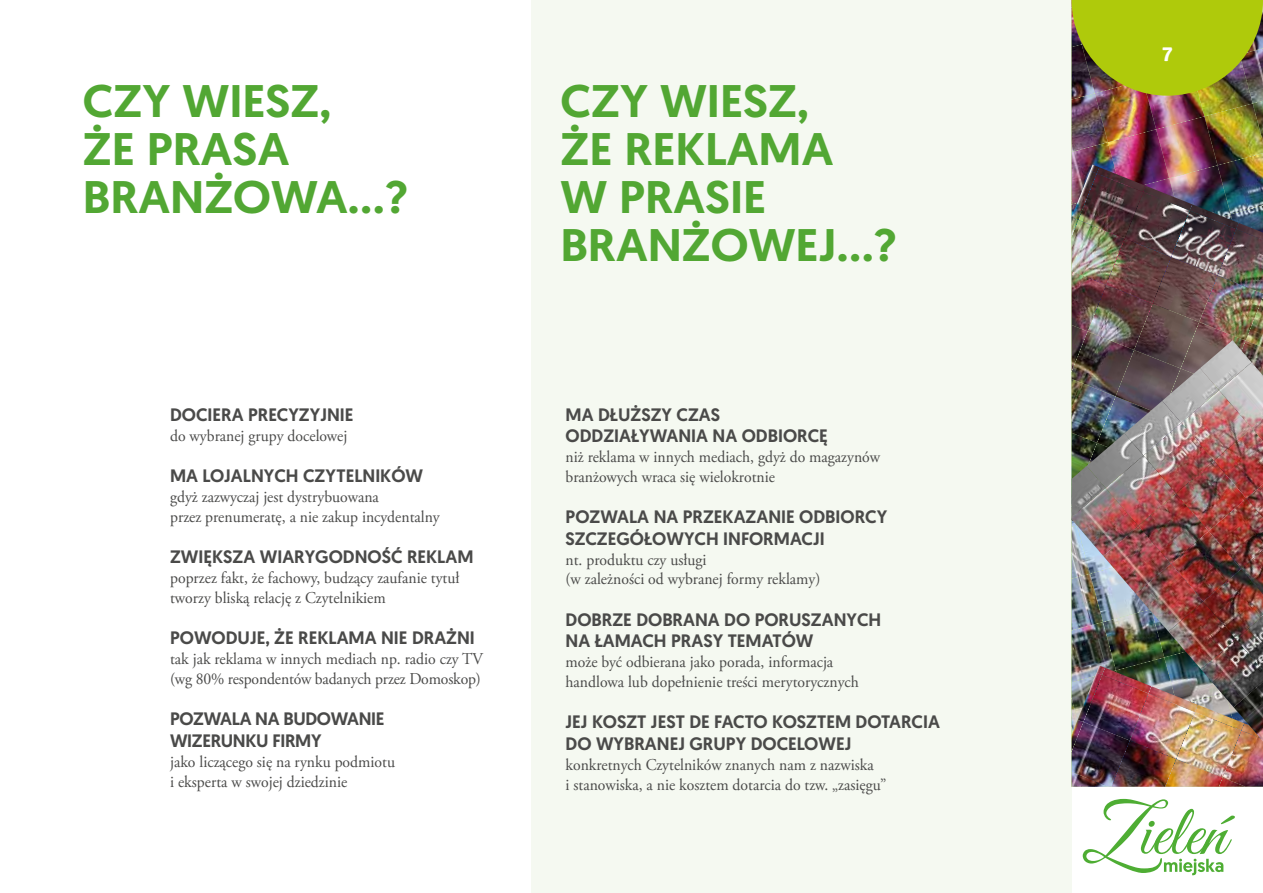
<style>
.page{position:relative;width:1263px;height:893px;background:#fff}
.page>*{position:absolute;margin:0;border:0;box-sizing:border-box;transform-origin:0 0}
.t1{font:500 45.6px/48px "Geomanist";color:#52a733;scale:1.05 1}
.t2{font:700 21px "Signika";color:#fff}
.t3{font:500 18px/21.6px "Geomanist";color:#4a4a49}
.t4{font:500 18px/21.6px "Geomanist";letter-spacing:-.02em;color:#4a4a49}
.t5{font:16.5px/19.8px "Adobe Garamond Pro";color:#4a4a49;scale:.95 1}
</style>
<div class="page">
<svg style="left:1083px;top:799px;width:152px;height:76px"></svg>
<div style="left:531px;top:0;width:540px;height:893px;background:#f5f9f1"></div>
<img style="left:1244px;top:214px;width:19px;height:9px">
<img style="left:1231px;top:165px;width:32px;height:49px">
<img style="left:1182px;top:165px;width:49px;height:39px">
<img style="left:1169px;top:178px;width:13px;height:8px">
<img style="left:1217px;top:103px;width:46px;height:62px">
<img style="left:1169px;top:116px;width:48px;height:62px">
<img style="left:1121px;top:129px;width:48px;height:57px">
<img style="left:1071px;top:142px;width:50px;height:29px">
<img style="left:1253px;top:96px;width:10px;height:7px">
<img style="left:1204px;top:96px;width:49px;height:20px">
<img style="left:1156px;top:96px;width:48px;height:33px">
<img style="left:1108px;top:96px;width:48px;height:46px">
<img style="left:1071px;top:96px;width:37px;height:56px">
<img style="left:1071px;top:96px;width:24px;height:4px">
<img style="left:1177px;top:669px;width:24px;height:36px">
<img style="left:1151px;top:657px;width:26px;height:29px">
<img style="left:1071px;top:682px;width:7px;height:16px">
<img style="left:1071px;top:698px;width:7px;height:22px">
<img style="left:1164px;top:632px;width:4px;height:25px">
<img style="left:1116px;top:622px;width:48px;height:48px">
<img style="left:1071px;top:622px;width:45px;height:60px">
<img style="left:1103px;top:594px;width:33px;height:28px">
<img style="left:1071px;top:574px;width:32px;height:56px">
<img style="left:1090px;top:556px;width:13px;height:18px">
<img style="left:1071px;top:556px;width:19px;height:23px">
<img style="left:1071px;top:443px;width:15px;height:23px">
<img style="left:1115px;top:415px;width:9px;height:18px">
<img style="left:1071px;top:396px;width:44px;height:47px">
<img style="left:1115px;top:369px;width:47px;height:46px">
<img style="left:1071px;top:350px;width:63px;height:46px">
<img style="left:1071px;top:331px;width:16px;height:41px">
<img style="left:1251px;top:348px;width:12px;height:14px">
<img style="left:1134px;top:322px;width:65px;height:47px">
<img style="left:1087px;top:304px;width:65px;height:46px">
<img style="left:1071px;top:285px;width:35px;height:46px">
<img style="left:1251px;top:341px;width:12px;height:7px">
<img style="left:1199px;top:294px;width:64px;height:47px">
<img style="left:1152px;top:276px;width:65px;height:46px">
<img style="left:1106px;top:257px;width:65px;height:47px">
<img style="left:1071px;top:237px;width:54px;height:48px">
<img style="left:1071px;top:220px;width:7px;height:17px">
<img style="left:1217px;top:240px;width:46px;height:54px">
<img style="left:1171px;top:229px;width:65px;height:47px">
<img style="left:1125px;top:211px;width:65px;height:46px">
<img style="left:1078px;top:192px;width:65px;height:47px">
<img style="left:1071px;top:171px;width:26px;height:49px">
<img style="left:1236px;top:223px;width:27px;height:17px">
<img style="left:1190px;top:204px;width:49px;height:25px">
<img style="left:1143px;top:186px;width:49px;height:25px">
<img style="left:1097px;top:167px;width:49px;height:25px">
<svg style="left:1090px;top:165px;width:9px;height:9px"></svg>
<img style="left:1176px;top:778px;width:46px;height:9px">
<img style="left:1130px;top:759px;width:46px;height:28px">
<img style="left:1071px;top:741px;width:59px;height:46px">
<img style="left:1071px;top:720px;width:12px;height:31px">
<img style="left:1222px;top:741px;width:41px;height:46px">
<img style="left:1176px;top:731px;width:65px;height:47px">
<img style="left:1130px;top:712px;width:65px;height:47px">
<img style="left:1083px;top:693px;width:65px;height:48px">
<img style="left:1078px;top:673px;width:24px;height:49px">
<img style="left:1195px;top:705px;width:38px;height:26px">
<img style="left:1148px;top:686px;width:50px;height:26px">
<img style="left:1102px;top:668px;width:49px;height:25px">
<svg style="left:1096px;top:665px;width:9px;height:10px"></svg>
<img style="left:1071px;top:466px;width:15px;height:22px">
<img style="left:1086px;top:433px;width:38px;height:55px">
<img style="left:1124px;top:401px;width:38px;height:54px">
<img style="left:1162px;top:368px;width:38px;height:55px">
<img style="left:1200px;top:340px;width:51px;height:50px">
<img style="left:1071px;top:488px;width:35px;height:68px">
<img style="left:1106px;top:455px;width:37px;height:71px">
<img style="left:1143px;top:423px;width:38px;height:70px">
<img style="left:1181px;top:390px;width:38px;height:71px">
<img style="left:1219px;top:362px;width:44px;height:66px">
<img style="left:1103px;top:526px;width:35px;height:68px">
<img style="left:1138px;top:493px;width:38px;height:71px">
<img style="left:1176px;top:461px;width:38px;height:70px">
<img style="left:1214px;top:428px;width:49px;height:70px">
<img style="left:1252px;top:418px;width:11px;height:23px">
<img style="left:1136px;top:564px;width:35px;height:68px">
<img style="left:1171px;top:531px;width:37px;height:70px">
<img style="left:1208px;top:498px;width:55px;height:71px">
<img style="left:1246px;top:484px;width:17px;height:34px">
<img style="left:1168px;top:601px;width:35px;height:68px">
<img style="left:1203px;top:569px;width:60px;height:70px">
<img style="left:1241px;top:550px;width:22px;height:44px">
<img style="left:1201px;top:639px;width:62px;height:68px">
<img style="left:1236px;top:616px;width:27px;height:55px">
<img style="left:1233px;top:682px;width:30px;height:59px">
<img style="left:1071px;top:0;width:192px;height:96px">
<h1 class="t1" style="left:83px;top:76px;width:311px">CZY WIESZ,<br>ŻE PRASA<br>BRANŻOWA…?</h1>
<h1 class="t1" style="left:560px;top:76px;width:322px">CZY WIESZ,<br>ŻE REKLAMA<br>W PRASIE<br>BRANŻOWEJ…?</h1>
<p class="t3" style="left:170px;top:404px;width:185px">DOCIERA PRECYZYJNIE</p>
<p class="t5" style="left:170px;top:426px;width:188px">do wybranej grupy docelowej</p>
<p class="t3" style="left:170px;top:465px;width:255px">MA LOJALNYCH CZYTELNIKÓW</p>
<p class="t5" style="left:170px;top:488px;width:285px">gdyż zazwyczaj jest dystrybuowana<br>przez prenumeratę, a nie zakup incydentalny</p>
<p class="t3" style="left:170px;top:546px;width:305px">ZWIĘKSZA WIARYGODNOŚĆ REKLAM</p>
<p class="t5" style="left:170px;top:569px;width:306px">poprzez fakt, że fachowy, budzący zaufanie tytuł tworzy bliską relację z Czytelnikiem</p>
<p class="t3" style="left:170px;top:627px;width:306px">POWODUJE, ŻE REKLAMA NIE DRAŻNI</p>
<p class="t5" style="left:170px;top:650px;width:331px">tak jak reklama w innych mediach np. radio czy TV (wg 80% respondentów badanych przez Domoskop)</p>
<p class="t4" style="left:170px;top:708px;width:216px">POZWALA NA BUDOWANIE<br>WIZERUNKU FIRMY</p>
<p class="t5" style="left:170px;top:752px;width:238px">jako liczącego się na rynku podmiotu i eksperta w swojej dziedzinie</p>
<p class="t3" style="left:566px;top:403px;width:264px">MA DŁUŻSZY CZAS<br>ODDZIAŁYWANIA NA ODBIORCĘ</p>
<p class="t5" style="left:566px;top:447px;width:332px">niż reklama w innych mediach, gdyż do magazynów branżowych wraca się wielokrotnie</p>
<p class="t3" style="left:566px;top:506px;width:323px">POZWALA NA PRZEKAZANIE ODBIORCY<br>SZCZEGÓŁOWYCH INFORMACJI</p>
<p class="t5" style="left:566px;top:550px;width:270px">nt. produktu czy usługi<br>(w zależności od wybranej formy reklamy)</p>
<p class="t3" style="left:566px;top:608px;width:317px">DOBRZE DOBRANA DO PORUSZANYCH<br>NA ŁAMACH PRASY TEMATÓW</p>
<p class="t5" style="left:566px;top:653px;width:310px">może być odbierana jako porada, informacja handlowa lub dopełnienie treści merytorycznych</p>
<p class="t3" style="left:566px;top:711px;width:376px">JEJ KOSZT JEST DE FACTO KOSZTEM DOTARCIA<br>DO WYBRANEJ GRUPY DOCELOWEJ</p>
<p class="t5" style="left:566px;top:755px;width:339px">konkretnych Czytelników znanych nam z nazwiska<br>i stanowiska, a nie kosztem dotarcia do tzw. „zasięgu”</p>
<p class="t2" style="left:1162px;top:41px;width:13px">7</p>
</div>
